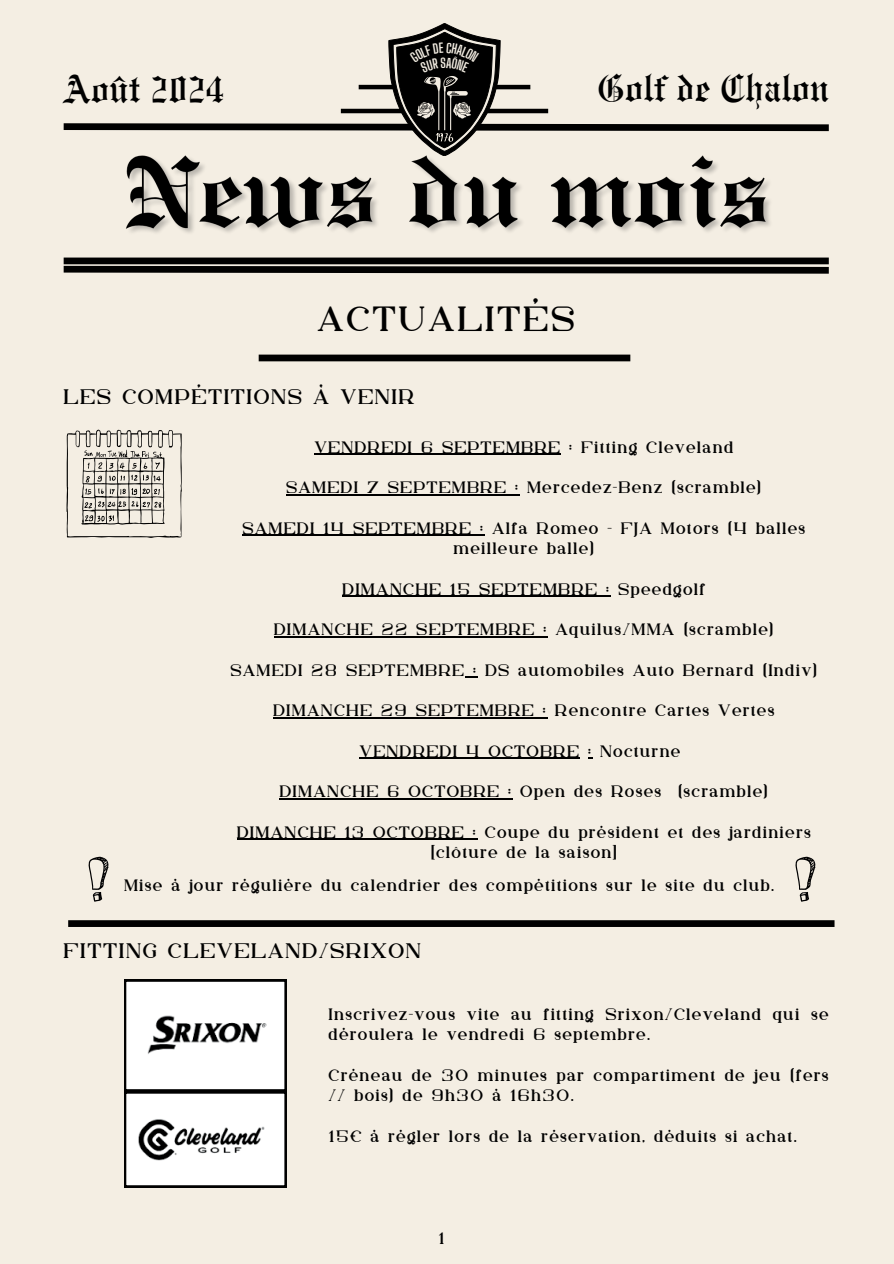
<style>
.page{position:relative;width:894px;height:1264px;background:#fff}
.page>*{position:absolute;margin:0;border:0;box-sizing:border-box;transform-origin:0 0}
.t1{font:40.5px "Engravers Old English BT";letter-spacing:.005em;color:#000}
.t2{font:34.95px "Kuchek";letter-spacing:.075em;color:#000}
.t3{font:21px "Kuchek";letter-spacing:.075em;color:#000}
.t4{font:16.5px/20.2px "Kuchek";letter-spacing:.075em;color:#000;text-align:center}
</style>
<div class="page">
<div style="left:0;top:0;width:893px;height:1263px;background:#f4eee3"></div>
<svg style="left:63px;top:262px;width:766px;height:12px;background:#474542"></svg>
<div style="left:64px;top:257px;width:764px;height:7px;background:#000"></div>
<img style="left:126px;top:156px;width:644px;height:77px">
<div style="left:258px;top:354px;width:372px;height:7px;background:#000"></div>
<div style="left:68px;top:920px;width:766px;height:7px;background:#000"></div>
<svg style="left:66px;top:429px;width:115px;height:109px"></svg>
<svg style="left:88px;top:856px;width:20px;height:45px"></svg>
<svg style="left:795px;top:856px;width:20px;height:45px"></svg>
<hr style="left:314px;top:454px;width:247px;height:1px;background:#000">
<hr style="left:286px;top:494px;width:233px;height:1px;background:#000">
<hr style="left:242px;top:535px;width:242px;height:1px;background:#000">
<hr style="left:342px;top:595px;width:268px;height:2px;background:#000">
<hr style="left:274px;top:636px;width:273px;height:1px;background:#000">
<svg style="left:465px;top:676px;width:12px;height:2px"></svg>
<hr style="left:273px;top:717px;width:274px;height:1px;background:#000">
<hr style="left:359px;top:757px;width:221px;height:2px;background:#000">
<hr style="left:279px;top:798px;width:233px;height:1px;background:#000">
<hr style="left:237px;top:838px;width:240px;height:2px;background:#000">
<svg style="left:124px;top:979px;width:162px;height:208px;background:#d9d9d9"></svg>
<svg style="left:63px;top:24px;width:766px;height:132px"></svg>
<h1 class="t1" style="left:64px;top:65px;width:162px">Août 2024</h1>
<h1 class="t1" style="left:597px;top:65px;width:232px">Golf de Chalon</h1>
<h2 class="t2" style="left:317px;top:293px;width:259px">ACTUALITÉS</h2>
<p class="t3" style="left:64px;top:382px;width:352px">LES COMPÉTITIONS À VENIR</p>
<p class="t4" style="left:314px;top:438px;width:420px">VENDREDI 6 SEPTEMBRE : Fitting Cleveland</p>
<p class="t4" style="left:286px;top:478px;width:477px">SAMEDI 7 SEPTEMBRE : Mercedez-Benz (scramble)</p>
<p class="t4" style="left:242px;top:519px;width:564px">SAMEDI 14 SEPTEMBRE : Alfa Romeo - FJA Motors (4 balles meilleure balle)</p>
<p class="t4" style="left:342px;top:579px;width:364px">DIMANCHE 15 SEPTEMBRE : Speedgolf</p>
<p class="t4" style="left:274px;top:620px;width:501px">DIMANCHE 22 SEPTEMBRE : Aquilus/MMA (scramble)</p>
<p class="t4" style="left:230px;top:660px;width:588px">SAMEDI 28 SEPTEMBRE : DS automobiles Auto Bernard (Indiv)</p>
<p class="t4" style="left:273px;top:701px;width:502px">DIMANCHE 29 SEPTEMBRE : Rencontre Cartes Vertes</p>
<p class="t4" style="left:359px;top:741px;width:322px">VENDREDI 4 OCTOBRE : Nocturne</p>
<p class="t4" style="left:279px;top:782px;width:490px">DIMANCHE 6 OCTOBRE : Open des Roses (scramble)</p>
<p class="t4" style="left:237px;top:822px;width:575px">DIMANCHE 13 OCTOBRE : Coupe du président et des jardiniers [clôture de la saison]</p>
<p class="t4" style="left:124px;top:876px;width:651px">Mise à jour régulière du calendrier des compétitions sur le site du club.</p>
<p class="t3" style="left:64px;top:935px;width:358px">FITTING CLEVELAND/SRIXON</p>
<p class="t4" style="left:328px;top:1005px;width:501px;text-align:left">Inscrivez-vous vite au fitting Srixon/Cleveland qui se déroulera le vendredi 6 septembre.</p>
<p class="t4" style="left:328px;top:1065px;width:501px;text-align:left">Créneau de 30 minutes par compartiment de jeu (fers // bois) de 9h30 à 16h30.</p>
<p class="t4" style="left:328px;top:1126px;width:469px">15€ à régler lors de la réservation, déduits si achat.</p>
<p class="t4" style="left:438px;top:1228px;width:8px">1</p>
</div>
